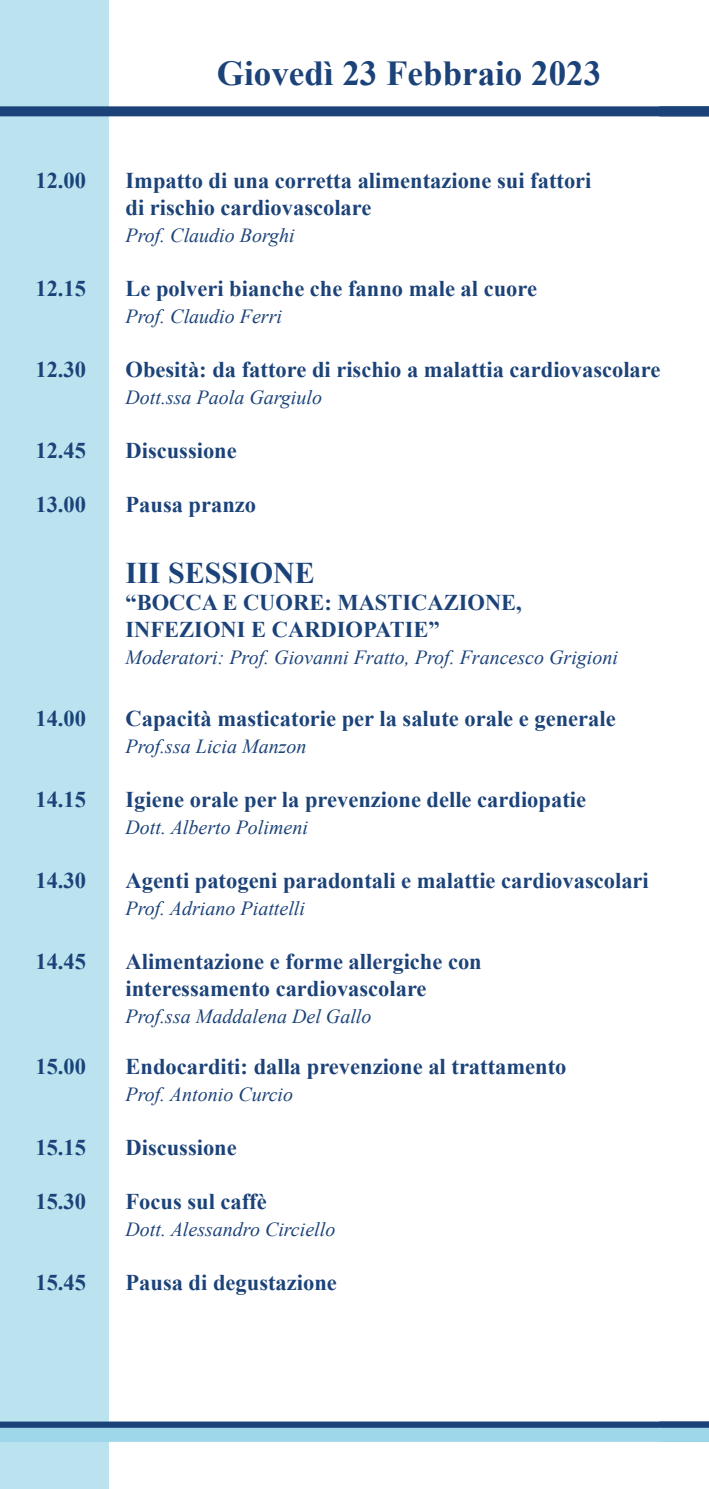
<style>
.page{position:relative;width:709px;height:1489px;background:#fff}
.page>*{position:absolute;margin:0;border:0;box-sizing:border-box;transform-origin:0 0}
.t1{font:700 35px "Times New Roman";color:#1c4379}
.t2{font:700 30px "Times New Roman";color:#1c4379}
.t3{font:700 22.5px/27px "Times New Roman";color:#1c4379}
.t4{font:italic 20px "Times New Roman";color:#1c4379}
</style>
<div class="page">
<div style="left:0;top:0;width:109px;height:1488px;background:#bae3ef"></div>
<div style="left:0;top:106px;width:709px;height:10px;background:#1c4379"></div>
<div style="left:0;top:1426px;width:709px;height:15px;background:#9dd7e9"></div>
<div style="left:0;top:1421px;width:709px;height:6px;background:#1c4379"></div>
<p class="t1" style="left:217px;top:49px;width:386px">Giovedì 23 Febbraio 2023</p>
<p class="t3" style="left:35px;top:166px;width:52px">12.00</p>
<p class="t3" style="left:125px;top:166px;width:467px">Impatto di una corretta alimentazione sui fattori di rischio cardiovascolare</p>
<p class="t4" style="left:125px;top:221px;width:171px">Prof. Claudio Borghi</p>
<p class="t3" style="left:35px;top:274px;width:52px">12.15</p>
<p class="t3" style="left:125px;top:274px;width:413px">Le polveri bianche che fanno male al cuore</p>
<p class="t4" style="left:125px;top:302px;width:158px">Prof. Claudio Ferri</p>
<p class="t3" style="left:35px;top:355px;width:52px">12.30</p>
<p class="t3" style="left:125px;top:355px;width:536px">Obesità: da fattore di rischio a malattia cardiovascolare</p>
<p class="t4" style="left:125px;top:383px;width:198px">Dott.ssa Paola Gargiulo</p>
<p class="t3" style="left:35px;top:436px;width:52px">12.45</p>
<p class="t3" style="left:125px;top:436px;width:113px">Discussione</p>
<p class="t3" style="left:35px;top:490px;width:52px">13.00</p>
<p class="t3" style="left:125px;top:490px;width:132px">Pausa pranzo</p>
<p class="t2" style="left:125px;top:552px;width:191px">III SESSIONE</p>
<p class="t3" style="left:125px;top:588px;width:398px">“BOCCA E CUORE: MASTICAZIONE,<br>INFEZIONI E CARDIOPATIE”</p>
<p class="t4" style="left:125px;top:643px;width:494px">Moderatori: Prof. Giovanni Fratto, Prof. Francesco Grigioni</p>
<p class="t3" style="left:35px;top:704px;width:52px">14.00</p>
<p class="t3" style="left:125px;top:704px;width:492px">Capacità masticatorie per la salute orale e generale</p>
<p class="t4" style="left:125px;top:732px;width:182px">Prof.ssa Licia Manzon</p>
<p class="t3" style="left:35px;top:785px;width:52px">14.15</p>
<p class="t3" style="left:125px;top:785px;width:462px">Igiene orale per la prevenzione delle cardiopatie</p>
<p class="t4" style="left:125px;top:813px;width:184px">Dott. Alberto Polimeni</p>
<p class="t3" style="left:35px;top:866px;width:52px">14.30</p>
<p class="t3" style="left:125px;top:866px;width:525px">Agenti patogeni paradontali e malattie cardiovascolari</p>
<p class="t4" style="left:125px;top:894px;width:181px">Prof. Adriano Piattelli</p>
<p class="t3" style="left:35px;top:947px;width:52px">14.45</p>
<p class="t3" style="left:125px;top:947px;width:358px">Alimentazione e forme allergiche con</p>
<p class="t3" style="left:125px;top:974px;width:302px">interessamento cardiovascolare</p>
<p class="t4" style="left:125px;top:1002px;width:247px">Prof.ssa Maddalena Del Gallo</p>
<p class="t3" style="left:35px;top:1052px;width:52px">15.00</p>
<p class="t3" style="left:125px;top:1052px;width:442px">Endocarditi: dalla prevenzione al trattamento</p>
<p class="t4" style="left:125px;top:1080px;width:169px">Prof. Antonio Curcio</p>
<p class="t3" style="left:35px;top:1133px;width:52px">15.15</p>
<p class="t3" style="left:125px;top:1133px;width:113px">Discussione</p>
<p class="t3" style="left:35px;top:1187px;width:52px">15.30</p>
<p class="t3" style="left:125px;top:1187px;width:143px">Focus sul caffè</p>
<p class="t4" style="left:125px;top:1215px;width:211px">Dott. Alessandro Circiello</p>
<p class="t3" style="left:35px;top:1268px;width:52px">15.45</p>
<p class="t3" style="left:125px;top:1268px;width:213px">Pausa di degustazione</p>
</div>
